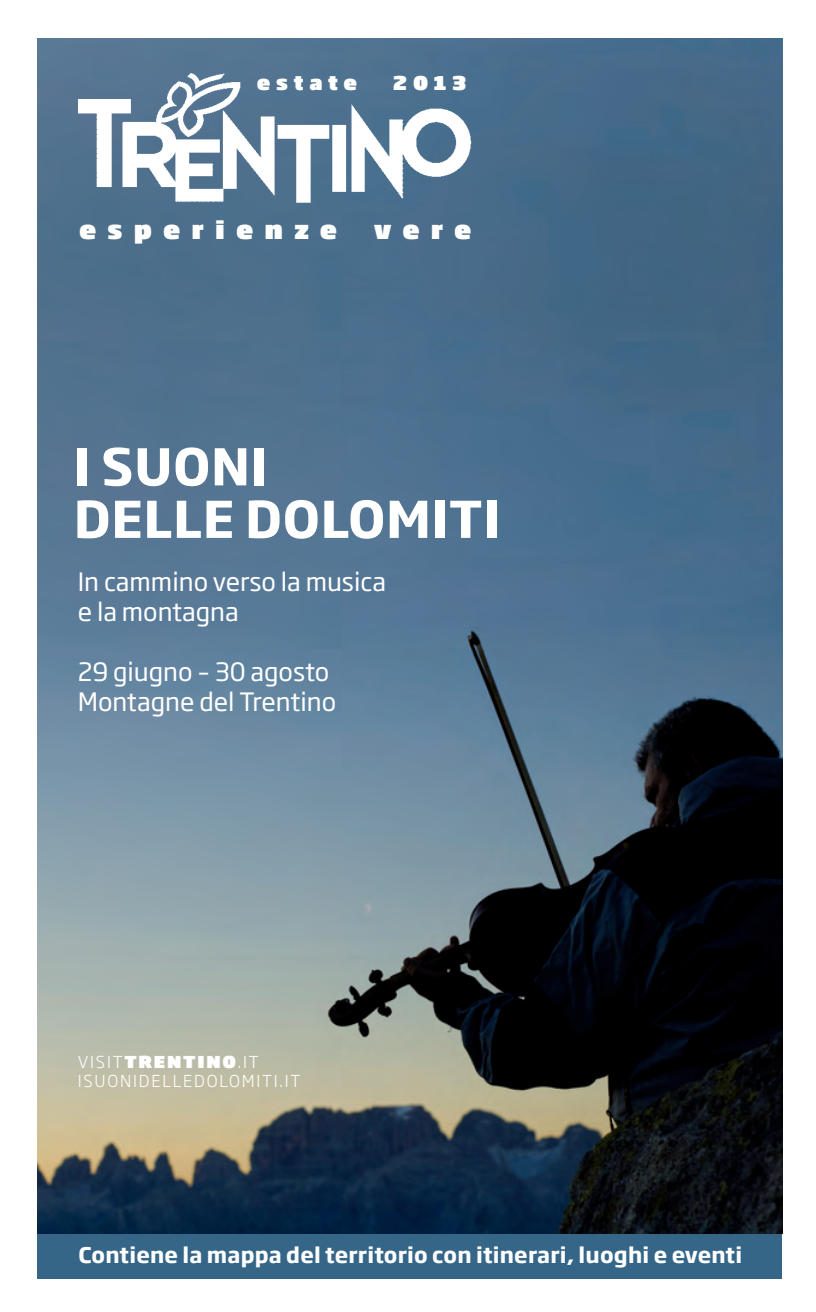
<style>
.page{position:relative;width:816px;height:1312px;background:#fff}
.page>*{position:absolute;margin:0;border:0;box-sizing:border-box;transform-origin:0 0}
.t1{font:700 50px/52.5px "Soho Gothic Pro";letter-spacing:.015em;color:#fff}
.t2{font:25px/30px "Soho Gothic Pro";color:#fff}
.t3{font:900 23.75px "Soho Gothic Pro";letter-spacing:.47em;color:#fff}
.t4{font:700 21.25px "Soho Gothic Pro";letter-spacing:.01em;color:#fff}
.t5{font:900 18.75px "Soho Gothic Pro";letter-spacing:.31em;color:#fff}
.t6{font:300 16.25px/19.5px "Soho Gothic Pro";letter-spacing:.11em;color:#fff}
.s1{font-weight:900}
</style>
<div class="page">
<div style="left:38px;top:1233px;width:744px;height:45px;background:#356688"></div>
<img style="left:38px;top:38px;width:744px;height:1195px">
<img style="left:71px;top:69px;width:431px;height:144px">
<p class="t5" style="left:257px;top:68px;width:102px">estate</p>
<p class="t5" style="left:393px;top:68px;width:74px">2013</p>
<p class="t3" style="left:79px;top:211px;width:259px">esperienze</p>
<p class="t3" style="left:374px;top:211px;width:99px">vere</p>
<h1 class="t1" style="left:74px;top:437px;width:420px">I suoni<br>delle dolomiti</h1>
<p class="t2" style="left:78px;top:565px;width:310px">In cammino verso la musica e la montagna</p>
<p class="t2" style="left:78px;top:655px;width:260px">29 giugno – 30 agosto<br>Montagne del Trentino</p>
<p class="t6" style="left:78px;top:1051px;width:224px">VISIT<span class="s1">TRENTINO</span>.IT<br>ISUONIDELLEDOLOMITI.IT</p>
<p class="t4" style="left:79px;top:1237px;width:665px">Contiene la mappa del territorio con itinerari, luoghi e eventi</p>
</div>
